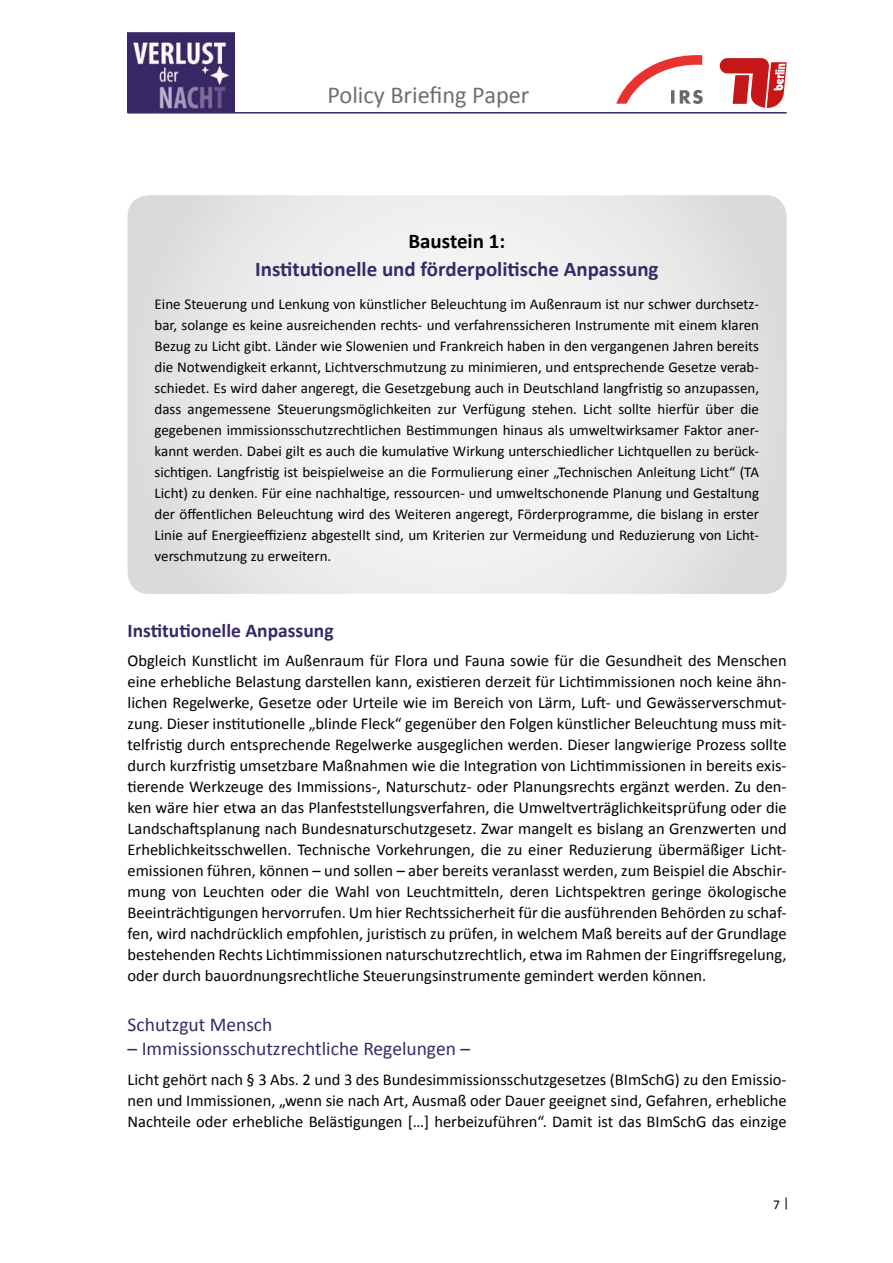
<style>
.page{position:relative;width:893px;height:1263px;background:#fff}
.page>*{position:absolute;margin:0;border:0;box-sizing:border-box;transform-origin:0 0}
.t1{font:24.3px "Calibri";color:#6f6f6e}
.t2{font:700 21px "Calibri";color:#392866}
.t3{font:700 21px "Calibri";color:#000}
.t4{font:19.5px "Calibri";color:#392866}
.t5{font:700 19.5px "Calibri";color:#392866}
.t6{font:16.5px/21px "Calibri";color:#000;text-align:justify}
.t7{font:15px/21px "Calibri";color:#000;text-align:justify}
.t8{font:13.5px "Calibri";color:#000}
</style>
<div class="page">
<hr style="left:128px;top:112px;width:659px;height:2px;background:#392866">
<svg style="left:616px;top:55px;width:87px;height:49px"></svg>
<svg style="left:720px;top:58px;width:67px;height:50px"></svg>
<img style="left:128px;top:33px;width:107px;height:79px">
<svg style="left:128px;top:195px;width:659px;height:399px"></svg>
<h1 class="t1" style="left:327px;top:80px;width:203px">Policy Briefing Paper</h1>
<p class="t3" style="left:408px;top:228px;width:98px">Baustein 1:</p>
<p class="t2" style="left:255px;top:255px;width:405px">Institutionelle und förderpolitische Anpassung</p>
<p class="t7" style="left:155px;top:294px;width:606px">Eine Steuerung und Lenkung von künstlicher Beleuchtung im Außenraum ist nur schwer durchsetz&shy;bar, solange es keine ausreichenden rechts- und verfahrenssicheren Instrumente mit einem klaren Bezug zu Licht gibt. Länder wie Slowenien und Frankreich haben in den vergangenen Jahren bereits die Notwendigkeit erkannt, Lichtverschmutzung zu minimieren, und entsprechende Gesetze verab&shy;schiedet. Es wird daher angeregt, die Gesetzgebung auch in Deutschland langfristig so anzupassen, dass angemessene Steuerungsmöglichkeiten zur Verfügung stehen. Licht sollte hierfür über die gegebenen immissionsschutzrechtlichen Bestimmungen hinaus als umweltwirksamer Faktor aner&shy;kannt werden. Dabei gilt es auch die kumulative Wirkung unterschiedlicher Lichtquellen zu berück&shy;sichtigen. Langfristig ist beispielweise an die Formulierung einer „Technischen Anleitung Licht“ (TA Licht) zu denken. Für eine nachhaltige, ressourcen- und umweltschonende Planung und Gestaltung der öffentlichen Beleuchtung wird des Weiteren angeregt, Förderprogramme, die bislang in erster Linie auf Energieeffizienz abgestellt sind, um Kriterien zur Vermeidung und Reduzierung von Licht&shy;verschmutzung zu erweitern.</p>
<p class="t5" style="left:128px;top:618px;width:207px">Institutionelle Anpassung</p>
<p class="t6" style="left:128px;top:650px;width:661px">Obgleich Kunstlicht im Außenraum für Flora und Fauna sowie für die Gesundheit des Menschen eine erhebliche Belastung darstellen kann, existieren derzeit für Lichtimmissionen noch keine ähn&shy;lichen Regelwerke, Gesetze oder Urteile wie im Bereich von Lärm, Luft- und Gewässerverschmut&shy;zung. Dieser institutionelle „blinde Fleck“ gegenüber den Folgen künstlicher Beleuchtung muss mit&shy;telfristig durch entsprechende Regelwerke ausgeglichen werden. Dieser langwierige Prozess sollte durch kurzfristig umsetzbare Maßnahmen wie die Integration von Lichtimmissionen in bereits exis&shy;tierende Werkzeuge des Immissions-, Naturschutz- oder Planungsrechts ergänzt werden. Zu den&shy;ken wäre hier etwa an das Planfeststellungsverfahren, die Umweltverträglichkeitsprüfung oder die Landschaftsplanung nach Bundesnaturschutzgesetz. Zwar mangelt es bislang an Grenzwerten und Erheblichkeitsschwellen. Technische Vorkehrungen, die zu einer Reduzierung übermäßiger Licht&shy;emissionen führen, können – und sollen – aber bereits veranlasst werden, zum Beispiel die Abschir&shy;mung von Leuchten oder die Wahl von Leuchtmitteln, deren Lichtspektren geringe ökologische Beeinträchtigungen hervorrufen. Um hier Rechtssicherheit für die ausführenden Behörden zu schaf&shy;fen, wird nachdrücklich empfohlen, juristisch zu prüfen, in welchem Maß bereits auf der Grundlage bestehenden Rechts Lichtimmissionen naturschutzrechtlich, etwa im Rahmen der Eingriffsregelung, oder durch bauordnungsrechtliche Steuerungsinstrumente gemindert werden können.</p>
<p class="t4" style="left:128px;top:1012px;width:146px">Schutzgut Mensch</p>
<p class="t4" style="left:128px;top:1036px;width:344px">– Immissionsschutzrechtliche Regelungen –</p>
<p class="t6" style="left:128px;top:1069px;width:661px">Licht gehört nach § 3 Abs. 2 und 3 des Bundesimmissionsschutzgesetzes (BImSchG) zu den Emissio&shy;nen und Immissionen, „wenn sie nach Art, Ausmaß oder Dauer geeignet sind, Gefahren, erhebliche Nachteile oder erhebliche Belästigungen […] herbeizuführen“. Damit ist das BImSchG das einzige</p>
<p class="t8" style="left:773px;top:1195px;width:18px">7 |</p>
</div>
